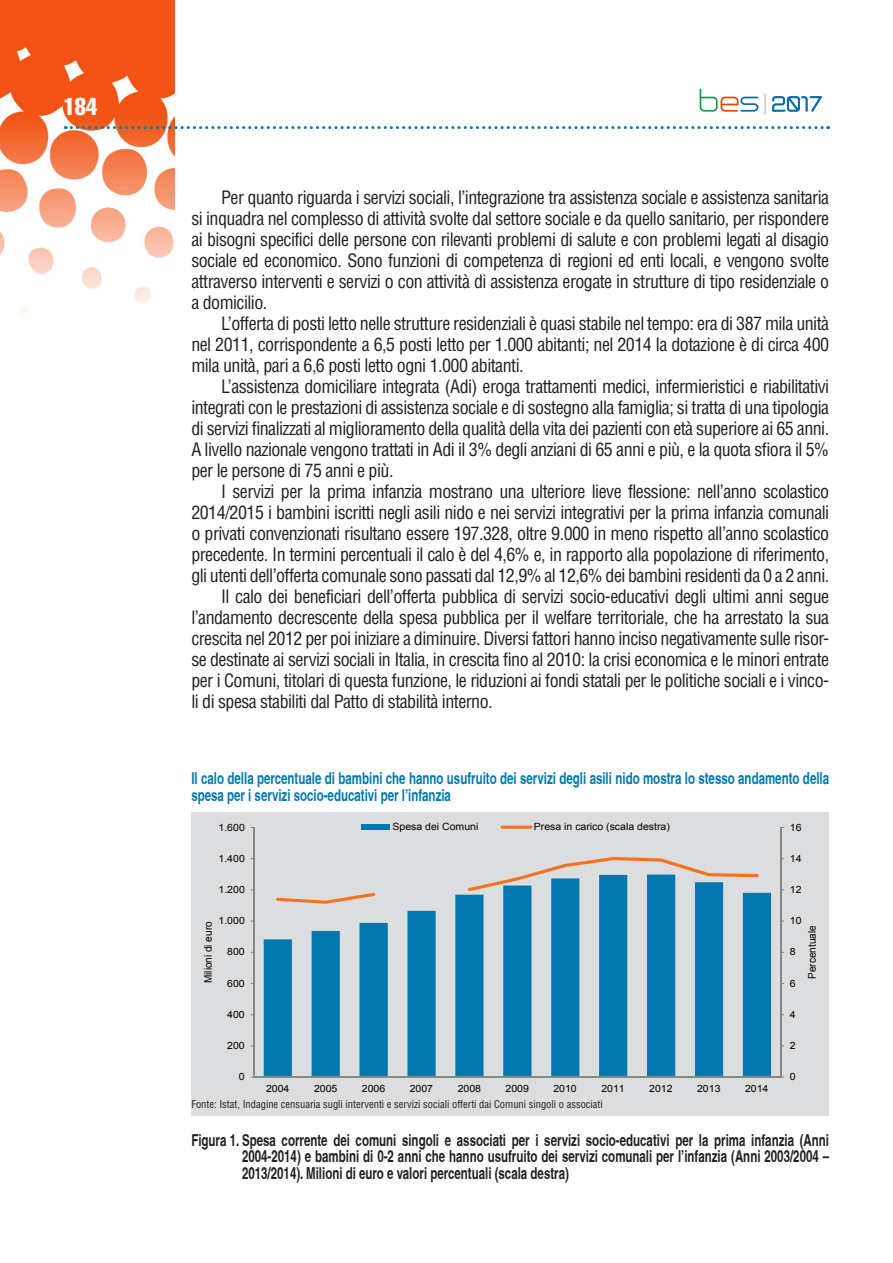
<style>
.page{position:relative;width:893px;height:1263px;background:#fff}
.page>*{position:absolute;margin:0;border:0;box-sizing:border-box;transform-origin:0 0}
.t1{font:24px "Helvetica LT Std Comp";color:#fff}
.t2{font:condensed 18px/21px "Helvetica LT Std";letter-spacing:-.03em;color:#231f20;text-align:justify}
.t3{font:700 condensed 16.5px/16.5px "Helvetica";color:#231f20;text-align:justify;scale:.85 1}
.t4{font:700 condensed 16.5px/16.5px "Helvetica";color:#0078ae;scale:.85 1}
.t5{font:condensed 10.5px "Helvetica LT Std";color:#231f20}
.t6{font:10.5px "Arial";color:#000;scale:.95 1}
.t7{font:10.05px "Arial";color:#000;scale:1.05 1}
</style>
<div class="page">
<img style="left:0;top:0;width:174px;height:312px">
<svg style="left:65px;top:126px;width:764px;height:3px"></svg>
<svg style="left:765px;top:94px;width:1px;height:20px"></svg>
<svg style="left:700px;top:89px;width:58px;height:23px"></svg>
<svg style="left:772px;top:96px;width:50px;height:16px"></svg>
<div style="left:191px;top:813px;width:638px;height:303px;background:#dcdddf"></div>
<svg style="left:264px;top:892px;width:507px;height:185px;fill:#0078ae"></svg>
<hr style="left:780px;top:827px;width:1px;height:250px;background:#868686">
<hr style="left:253px;top:827px;width:1px;height:250px;background:#868686">
<hr style="left:254px;top:1077px;width:527px;height:1px;background:#868686">
<svg style="left:276px;top:857px;width:483px;height:47px"></svg>
<div style="left:361px;top:825px;width:28px;height:5px;background:#0078ae"></div>
<svg style="left:500px;top:825px;width:33px;height:4px"></svg>
<h1 class="t1" style="left:64px;top:91px;width:35px">184</h1>
<p class="t2" style="left:191px;top:187px;width:639px;text-indent:30px">Per quanto riguarda i servizi sociali, l’integrazione tra assistenza sociale e assistenza sanitaria si inquadra nel complesso di attività svolte dal settore sociale e da quello sanitario, per rispondere ai bisogni specifici delle persone con rilevanti problemi di salute e con problemi legati al disagio sociale ed economico. Sono funzioni di competenza di regioni ed enti locali, e vengono svolte attraverso interventi e servizi o con attività di assistenza erogate in strutture di tipo residenziale o a domicilio.</p>
<p class="t2" style="left:191px;top:313px;width:639px;text-indent:30px">L’offerta di posti letto nelle strutture residenziali è quasi stabile nel tempo: era di 387 mila unità nel 2011, corrispondente a 6,5 posti letto per 1.000 abitanti; nel 2014 la dotazione è di circa 400 mila unità, pari a 6,6 posti letto ogni 1.000 abitanti.</p>
<p class="t2" style="left:191px;top:376px;width:639px;text-indent:30px">L’assistenza domiciliare integrata (Adi) eroga trattamenti medici, infermieristici e riabilitativi integrati con le prestazioni di assistenza sociale e di sostegno alla famiglia; si tratta di una tipologia di servizi finalizzati al miglioramento della qualità della vita dei pazienti con età superiore ai 65 anni.<br>A livello nazionale vengono trattati in Adi il 3% degli anziani di 65 anni e più, e la quota sfiora il 5% per le persone di 75 anni e più.</p>
<p class="t2" style="left:221px;top:481px;width:610px">I servizi per la prima infanzia mostrano una ulteriore lieve flessione: nell’anno scolastico</p>
<p class="t2" style="left:191px;top:502px;width:639px">2014/2015 i bambini iscritti negli asili nido e nei servizi integrativi per la prima infanzia comunali</p>
<p class="t2" style="left:191px;top:523px;width:639px">o privati convenzionati risultano essere 197.328, oltre 9.000 in meno rispetto all’anno scolastico</p>
<p class="t2" style="left:191px;top:544px;width:639px">precedente. In termini percentuali il calo è del 4,6% e, in rapporto alla popolazione di riferimento,</p>
<p class="t2" style="left:191px;top:565px;width:639px">gli utenti dell’offerta comunale sono passati dal 12,9% al 12,6% dei bambini residenti da 0 a 2 anni.</p>
<p class="t2" style="left:221px;top:586px;width:609px">Il calo dei beneficiari dell’offerta pubblica di servizi socio-educativi degli ultimi anni segue</p>
<p class="t2" style="left:191px;top:607px;width:639px">l’andamento decrescente della spesa pubblica per il welfare territoriale, che ha arrestato la sua</p>
<p class="t2" style="left:191px;top:628px;width:639px">crescita nel 2012 per poi iniziare a diminuire. Diversi fattori hanno inciso negativamente sulle risor-</p>
<p class="t2" style="left:191px;top:649px;width:639px">se destinate ai servizi sociali in Italia, in crescita fino al 2010: la crisi economica e le minori entrate</p>
<p class="t2" style="left:191px;top:670px;width:639px">per i Comuni, titolari di questa funzione, le riduzioni ai fondi statali per le politiche sociali e i vinco-</p>
<p class="t2" style="left:191px;top:691px;width:303px">li di spesa stabiliti dal Patto di stabilità interno.</p>
<p class="t4" style="left:191px;top:770px;width:752px">Il calo della percentuale di bambini che hanno usufruito dei servizi degli asili nido mostra lo stesso andamento della spesa per i servizi socio-educativi per l’infanzia</p>
<p class="t7" style="left:219px;top:820px;width:27px">1.600</p>
<p class="t7" style="left:393px;top:820px;width:83px">Spesa dei Comuni</p>
<p class="t7" style="left:534px;top:820px;width:131px">Presa in carico (scala destra)</p>
<p class="t7" style="left:790px;top:820px;width:13px">16</p>
<p class="t7" style="left:219px;top:852px;width:27px">1.400</p>
<p class="t7" style="left:790px;top:852px;width:13px">14</p>
<p class="t7" style="left:219px;top:883px;width:27px">1.200</p>
<p class="t7" style="left:790px;top:883px;width:13px">12</p>
<p class="t7" style="left:219px;top:914px;width:27px">1.000</p>
<p class="t7" style="left:790px;top:914px;width:13px">10</p>
<p class="t6" style="left:201px;top:983px;width:66px;rotate:-90deg">Milioni di euro</p>
<p class="t6" style="left:805px;top:979px;width:58px;rotate:-90deg">Percentuale</p>
<p class="t7" style="left:227px;top:945px;width:18px">800</p>
<p class="t7" style="left:790px;top:945px;width:7px">8</p>
<p class="t7" style="left:227px;top:976px;width:18px">600</p>
<p class="t7" style="left:790px;top:976px;width:7px">6</p>
<p class="t7" style="left:227px;top:1008px;width:18px">400</p>
<p class="t7" style="left:227px;top:1039px;width:18px">200</p>
<p class="t7" style="left:239px;top:1070px;width:7px">0</p>
<p class="t7" style="left:266px;top:1082px;width:24px">2004</p>
<p class="t7" style="left:314px;top:1082px;width:24px">2005</p>
<p class="t7" style="left:362px;top:1082px;width:24px">2006</p>
<p class="t7" style="left:410px;top:1082px;width:24px">2007</p>
<p class="t7" style="left:458px;top:1082px;width:24px">2008</p>
<p class="t7" style="left:506px;top:1082px;width:24px">2009</p>
<p class="t7" style="left:553px;top:1082px;width:24px">2010</p>
<p class="t7" style="left:601px;top:1082px;width:24px">2011</p>
<p class="t7" style="left:649px;top:1082px;width:24px">2012</p>
<p class="t7" style="left:697px;top:1082px;width:24px">2013</p>
<p class="t7" style="left:745px;top:1082px;width:24px">2014</p>
<p class="t5" style="left:191px;top:1098px;width:413px">Fonte: Istat, Indagine censuaria sugli interventi e servizi sociali offerti dai Comuni singoli o associati</p>
<p class="t7" style="left:790px;top:1008px;width:7px">4</p>
<p class="t7" style="left:790px;top:1039px;width:7px">2</p>
<p class="t7" style="left:790px;top:1070px;width:7px">0</p>
<p class="t3" style="left:242px;top:1131px;width:692px;text-indent:-51px">Figura 1. Spesa corrente dei comuni singoli e associati per i servizi socio-educativi per la prima infanzia (Anni 2004-2014) e bambini di 0-2 anni che hanno usufruito dei servizi comunali per l’infanzia (Anni 2003/2004 – 2013/2014). Milioni di euro e valori percentuali (scala destra)</p>
</div>
